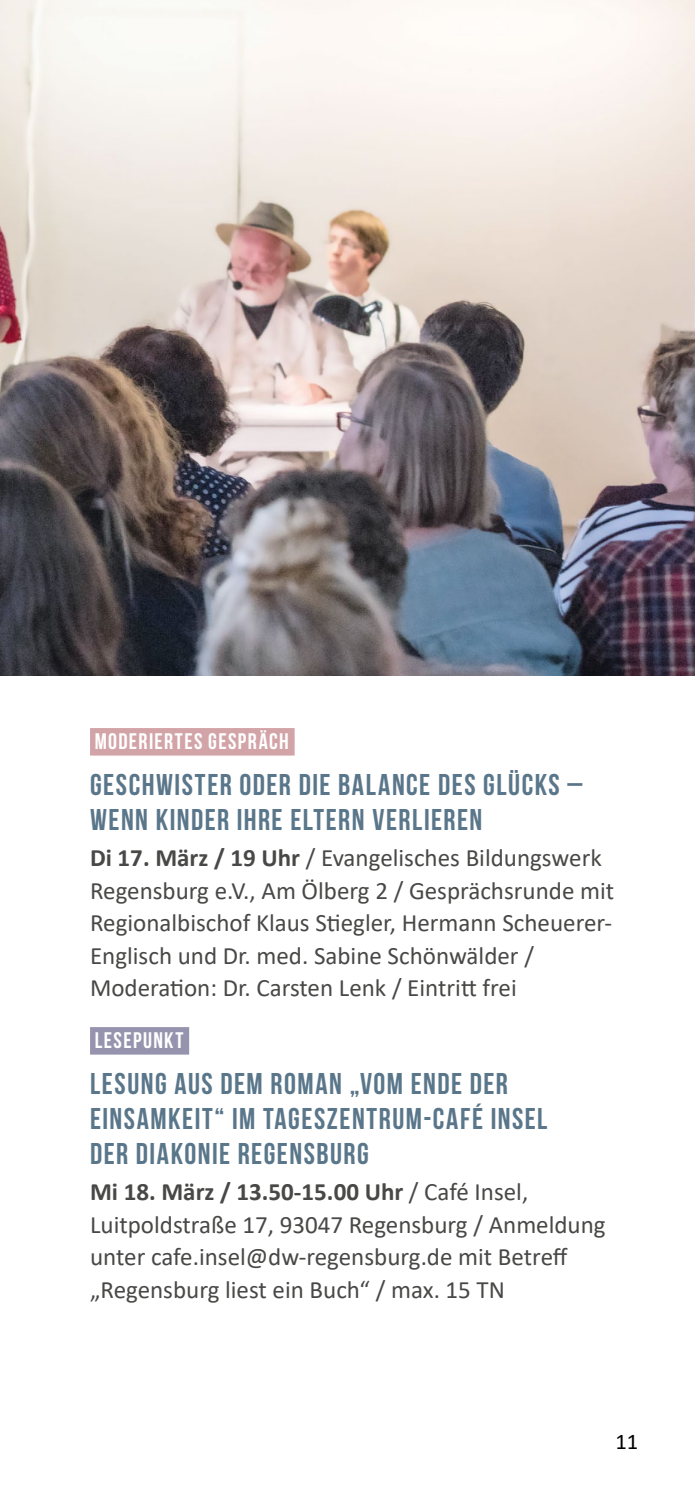
<style>
.page{position:relative;width:695px;height:1489px;background:#fff}
.page>*{position:absolute;margin:0;border:0;box-sizing:border-box;transform-origin:0 0}
.Veranstaltungstitel{font:700 30px/35px "Bebas Neue";letter-spacing:.05em;color:#5a768a}
.Fließtext{font:25px/32.5px "Calibri";color:#484847}
.Vortrag{font:700 22.5px "Bebas Neue";letter-spacing:.06em;color:#fff}
.Lesepunkt{font:700 22.5px "Bebas Neue";letter-spacing:.065em;color:#fff}
.Fließtext-2{font:22.5px "Calibri";color:#000}
.s1{font-weight:700}
</style>
<div class="page">
<img style="left:0;top:0;width:694px;height:675px">
<div style="left:90px;top:728px;width:204px;height:27px;background:#d3a4a7"></div>
<div style="left:90px;top:1027px;width:99px;height:27px;background:#9693ae"></div>
<p class="Vortrag" style="left:95px;top:729px;width:196px">MODERIERTES GESPRÄCH</p>
<p class="Veranstaltungstitel" style="left:90px;top:766px;width:493px">GESCHWISTER ODER DIE BALANCE DES GLÜCKS –<br>WENN KINDER IHRE ELTERN VERLIEREN</p>
<p class="Fließtext" style="left:90px;top:840px;width:525px"><span class="s1">Di 17. März / 19 Uhr</span> / Evangelisches Bildungswerk Regensburg e.V., Am Ölberg 2 / Gesprächsrunde mit Regionalbischof Klaus Stiegler, Hermann Scheuerer-Englisch und Dr. med. Sabine Schönwälder / Moderation: Dr. Carsten Lenk / Eintritt frei</p>
<p class="Lesepunkt" style="left:95px;top:1028px;width:90px">LESEPUNKT</p>
<p class="Veranstaltungstitel" style="left:90px;top:1065px;width:459px">LESUNG AUS DEM ROMAN „VOM ENDE DER<br>EINSAMKEIT“ IM TAGESZENTRUM-CAFÉ INSEL<br>DER DIAKONIE REGENSBURG</p>
<p class="Fließtext" style="left:90px;top:1174px;width:517px"><span class="s1">Mi 18. März / 13.50-15.00 Uhr</span> / Café Insel, Luitpoldstraße 17, 93047 Regensburg / Anmeldung unter cafe.insel@dw-regensburg.de mit Betreff „Regensburg liest ein Buch“ / max. 15 TN</p>
<p class="Fließtext-2" style="left:615px;top:1425px;width:24px">11</p>
</div>
